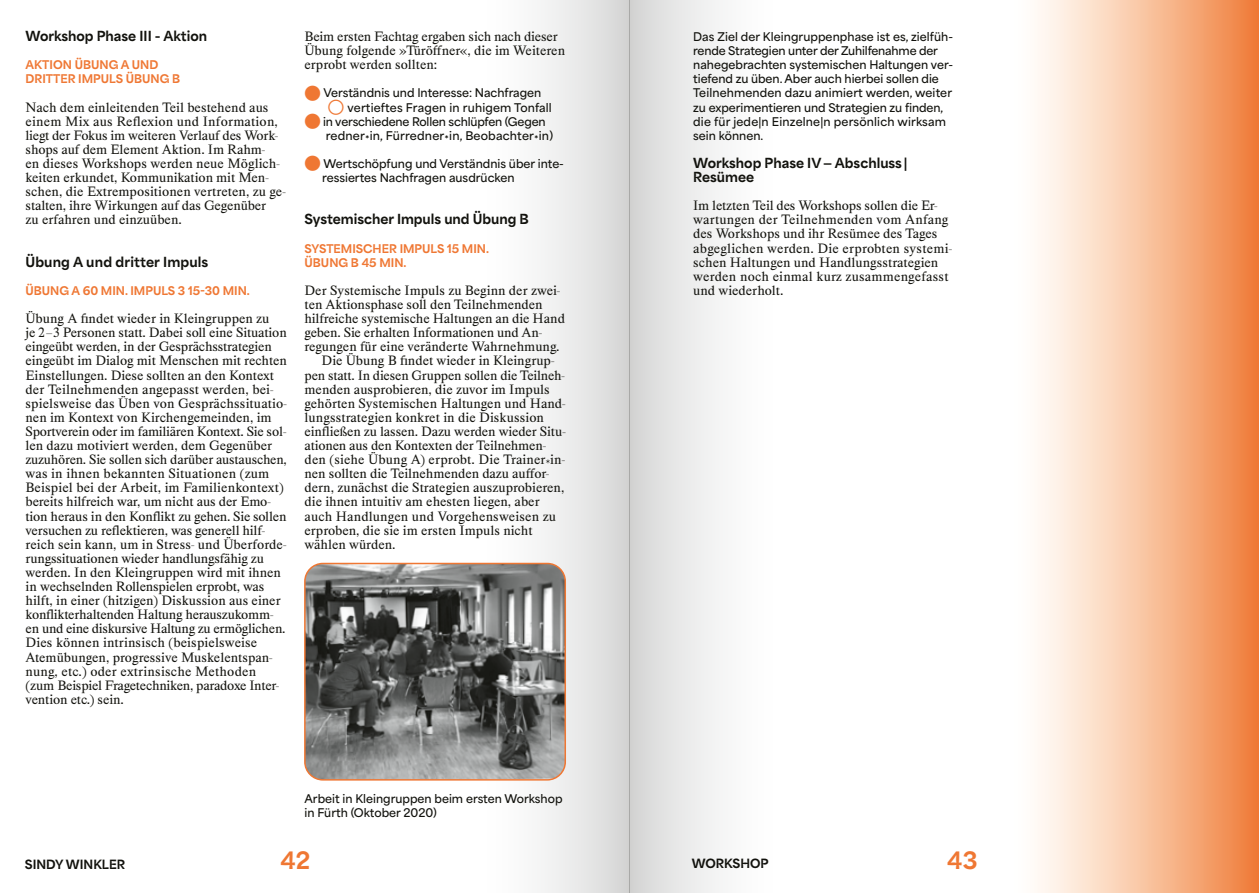
<style>
.page{position:relative;width:1259px;height:893px;background:#fff}
.page>*{position:absolute;margin:0;border:0;box-sizing:border-box;transform-origin:0 0}
.t1{font:700 29.1px "Area Normal";color:#ef7733}
.t2{font:900 22.5px "Area Inktrap";color:#ef7733}
.t3{font:900 13.05px/14.1px "Area Inktrap";color:#12120d}
.t4{font:12.6px/14.1px "Happy Timesatthe IKOB New Game Plus Edition";letter-spacing:-.005em;color:#12120d}
.t5{font:900 12px "Area Inktrap";color:#12120d}
.t6{font:700 11.25px/14.1px "Area Normal";color:#12120d}
.t7{font:900 11.25px/14.1px "Area Inktrap";color:#ef7733}
.s1{font-size:29.1px;color:#ef7733}
</style>
<div class="page">
<div style="left:486px;top:0;width:143px;height:893px;background:linear-gradient(to right,#fff,#d8d8d8)"></div>
<div style="left:629px;top:0;width:144px;height:893px;background:linear-gradient(to right,#d7d7d7,#fff)"></div>
<img style="left:305px;top:563px;width:260px;height:217px">
<div style="left:304px;top:563px;width:262px;height:218px;border:2px solid #ef7733;border-radius:18px"></div>
<div style="left:1012px;top:0;width:247px;height:893px;background:linear-gradient(to right,#fff,#f0813e)"></div>
<p class="t3" style="left:26px;top:28px;width:183px">Workshop Phase III - Aktion</p>
<p class="t7" style="left:26px;top:57px;width:156px">AKTION ÜBUNG A UND<br>DRITTER IMPULS ÜBUNG B</p>
<p class="t4" style="left:26px;top:100px;width:262px">Nach dem einleitenden Teil bestehend aus einem Mix aus Reflexion und Information, liegt der Fokus im weiteren Verlauf des Work&shy;shops auf dem Element Aktion. Im Rahm-<br>en dieses Workshops werden neue Möglich&shy;keiten erkundet, Kommunikation mit Men&shy;schen, die Extrempositionen vertreten, zu ge&shy;stalten, ihre Wirkungen auf das Gegenüber<br>zu erfahren und einzuüben.</p>
<p class="t3" style="left:26px;top:253px;width:184px">Übung A und dritter Impuls</p>
<p class="t7" style="left:26px;top:282px;width:226px">ÜBUNG A 60 MIN. IMPULS 3 15-30 MIN.</p>
<p class="t4" style="left:26px;top:311px;width:263px">Übung A findet wieder in Kleingruppen zu<br>je 2 – 3 Personen statt. Dabei soll eine Situation eingeübt werden, in der Gesprächsstrategien eingeübt im Dialog mit Menschen mit rechten Einstellungen. Diese sollten an den Kontext der Teilnehmenden angepasst werden, bei&shy;spielsweise das Üben von Gesprächssituatio&shy;nen im Kontext von Kirchengemeinden, im Sportverein oder im familiären Kontext. Sie sol&shy;len dazu motiviert werden, dem Gegenüber zuzuhören. Sie sollen sich darüber austauschen, was in ihnen bekannten Situationen (zum Beispiel bei der Arbeit, im Familienkontext) bereits hilfreich war, um nicht aus der Emo&shy;tion heraus in den Konflikt zu gehen. Sie sollen versuchen zu reflektieren, was generell hilf&shy;reich sein kann, um in Stress- und Überforde&shy;rungssituationen wieder handlungsfähig zu werden. In den Kleingruppen wird mit ihnen in wechselnden Rollenspielen erprobt, was hilft, in einer (hitzigen) Diskussion aus einer konflikterhaltenden Haltung herauszukomm&shy;en und eine diskursive Haltung zu ermöglichen.<br>Dies können intrinsisch (beispielsweise Atemübungen, progressive Muskelentspan&shy;nung, etc.) oder extrinsische Methoden (zum Beispiel Fragetechniken, paradoxe Inter&shy;vention etc.) sein.</p>
<p class="t4" style="left:304px;top:29px;width:262px">Beim ersten Fachtag ergaben sich nach dieser<br>Übung folgende »Türöffner«, die im Weiteren erprobt werden sollten:</p>
<p class="t6" style="left:304px;top:85px;width:238px"><span class="s1">●</span> Verständnis und Interesse: Nachfragen</p>
<h1 class="t1" style="left:328px;top:79px;width:18px">○</h1>
<p class="t6" style="left:347px;top:99px;width:206px">vertieftes Fragen in ruhigem Tonfall</p>
<p class="t6" style="left:326px;top:113px;width:229px;text-indent:-21px"><span class="s1">●</span> in verschiedene Rollen schlüpfen (Gegen redner*in, Fürredner*in, Beobachter*in)</p>
<p class="t6" style="left:322px;top:155px;width:243px;text-indent:-18px"><span class="s1">●</span> Wertschöpfung und Verständnis über inte&shy;ressiertes Nachfragen ausdrücken</p>
<p class="t3" style="left:304px;top:211px;width:226px">Systemischer Impuls und Übung B</p>
<p class="t7" style="left:304px;top:240px;width:186px">SYSTEMISCHER IMPULS 15 MIN.<br>ÜBUNG B 45 MIN.</p>
<p class="t4" style="left:304px;top:283px;width:257px">Der Systemische Impuls zu Beginn der zwei-</p>
<p class="t4" style="left:304px;top:297px;width:240px">ten Aktionsphase soll den Teilnehmenden</p>
<p class="t4" style="left:304px;top:311px;width:262px">hilfreiche systemische Haltungen an die Hand</p>
<p class="t4" style="left:304px;top:325px;width:239px">geben. Sie erhalten Informationen und An-</p>
<p class="t4" style="left:304px;top:340px;width:256px">regungen für eine veränderte Wahrnehmung.</p>
<p class="t4" style="left:321px;top:354px;width:234px">Die Übung B findet wieder in Kleingrup-</p>
<p class="t4" style="left:304px;top:368px;width:262px">pen statt. In diesen Gruppen sollen die Teilneh-</p>
<p class="t4" style="left:304px;top:382px;width:247px">menden ausprobieren, die zuvor im Impuls</p>
<p class="t4" style="left:304px;top:396px;width:262px">gehörten Systemischen Haltungen und Hand-</p>
<p class="t4" style="left:304px;top:410px;width:241px">lungsstrategien konkret in die Diskussion</p>
<p class="t4" style="left:304px;top:424px;width:263px">einfließen zu lassen. Dazu werden wieder Situ-</p>
<p class="t4" style="left:304px;top:438px;width:243px">ationen aus den Kontexten der Teilnehmen-</p>
<p class="t4" style="left:304px;top:452px;width:262px">den (siehe Übung A) erprobt. Die Trainer*in-</p>
<p class="t4" style="left:304px;top:466px;width:246px">nen sollten die Teilnehmenden dazu auffor-</p>
<p class="t4" style="left:304px;top:481px;width:261px">dern, zunächst die Strategien auszuprobieren,</p>
<p class="t4" style="left:304px;top:495px;width:237px">die ihnen intuitiv am ehesten liegen, aber</p>
<p class="t4" style="left:304px;top:509px;width:253px">auch Handlungen und Vorgehensweisen zu</p>
<p class="t4" style="left:304px;top:523px;width:230px">erproben, die sie im ersten Impuls nicht</p>
<p class="t4" style="left:304px;top:537px;width:93px">wählen würden.</p>
<p class="t6" style="left:304px;top:790px;width:259px">Arbeit in Kleingruppen beim ersten Workshop in Fürth (Oktober 2020)</p>
<p class="t6" style="left:693px;top:28px;width:261px">Das Ziel der Kleingruppenphase ist es, zielfüh&shy;rende Strategien unter der Zuhilfenahme der nahegebrachten systemischen Haltungen ver&shy;tiefend zu üben. Aber auch hierbei sollen die Teilnehmenden dazu animiert werden, weiter zu experimentieren und Strategien zu finden, die für jede|n Einzelne|n persönlich wirksam sein können.</p>
<p class="t3" style="left:693px;top:155px;width:216px">Workshop Phase IV — Abschluss |<br>Resümee</p>
<p class="t4" style="left:693px;top:199px;width:260px">Im letzten Teil des Workshops sollen die Er&shy;wartungen der Teilnehmenden vom Anfang des Workshops und ihr Resümee des Tages abgeglichen werden. Die erprobten systemi&shy;schen Haltungen und Handlungsstrategien werden noch einmal kurz zusammengefasst und wiederholt.</p>
<p class="t5" style="left:25px;top:853px;width:102px">SINDY WINKLER</p>
<h2 class="t2" style="left:280px;top:839px;width:32px">42</h2>
<h2 class="t2" style="left:947px;top:839px;width:32px">43</h2>
<p class="t5" style="left:692px;top:852px;width:78px">WORKSHOP</p>
</div>
